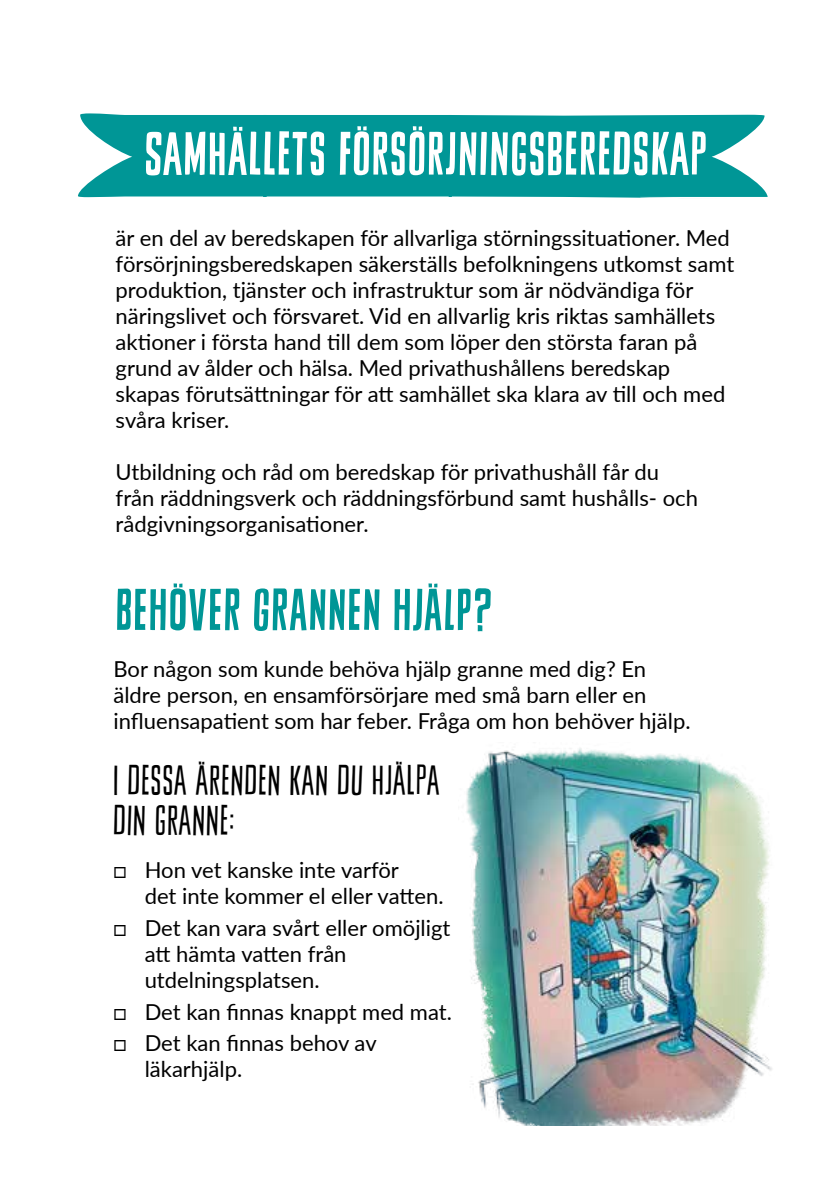
<style>
.page{position:relative;width:840px;height:1191px;background:#fff}
.page>*{position:absolute;margin:0;border:0;box-sizing:border-box;transform-origin:0 0}
.t1{font:56px "Sheldon";letter-spacing:.03em;color:#fff}
.t2{font:54px "Sheldon";letter-spacing:.03em;color:#009696}
.t3{font:40px/40px "Sheldon Feather";letter-spacing:.03em;color:#000}
.t4{font:22px/26px "Lato";color:#000}
</style>
<div class="page">
<svg style="left:78px;top:113px;width:689px;height:85px;background:#19a0a0"></svg>
<img style="left:466px;top:748px;width:306px;height:377px">
<h1 class="t1" style="left:144px;top:120px;width:563px">SAMHÄLLETS FÖRSÖRJNINGSBEREDSKAP</h1>
<p class="t4" style="left:116px;top:224px;width:619px">är en del av beredskapen för allvarliga störningssituationer. Med försörjningsberedskapen säkerställs befolkningens utkomst samt produktion, tjänster och infrastruktur som är nödvändiga för näringslivet och försvaret. Vid en allvarlig kris riktas samhällets aktioner i första hand till dem som löper den största faran på grund av ålder och hälsa. Med privathushållens beredskap skapas förutsättningar för att samhället ska klara av till och med svåra kriser.</p>
<p class="t4" style="left:116px;top:458px;width:583px">Utbildning och råd om beredskap för privathushåll får du från räddningsverk och räddningsförbund samt hushålls- och rådgivningsorganisationer.</p>
<h2 class="t2" style="left:116px;top:577px;width:377px">BEHÖVER GRANNEN HJÄLP?</h2>
<p class="t4" style="left:113px;top:655px;width:578px">Bor någon som kunde behöva hjälp granne med dig? En äldre person, en ensamförsörjare med små barn eller en influensapatient som har feber. Fråga om hon behöver hjälp.</p>
<h3 class="t3" style="left:113px;top:761px;width:327px">I DESSA ÄRENDEN KAN DU HJÄLPA<br>DIN GRANNE:</h3>
<p class="t4" style="left:145px;top:856px;width:300px;text-indent:-31px">□ Hon vet kanske inte varför<br>det inte kommer el eller vatten.</p>
<p class="t4" style="left:145px;top:914px;width:307px;text-indent:-31px">□ Det kan vara svårt eller omöjligt att hämta vatten från utdelningsplatsen.</p>
<p class="t4" style="left:113px;top:997px;width:340px">□ Det kan finnas knappt med mat.</p>
<p class="t4" style="left:145px;top:1029px;width:233px;text-indent:-31px">□ Det kan finnas behov av läkarhjälp.</p>
</div>
